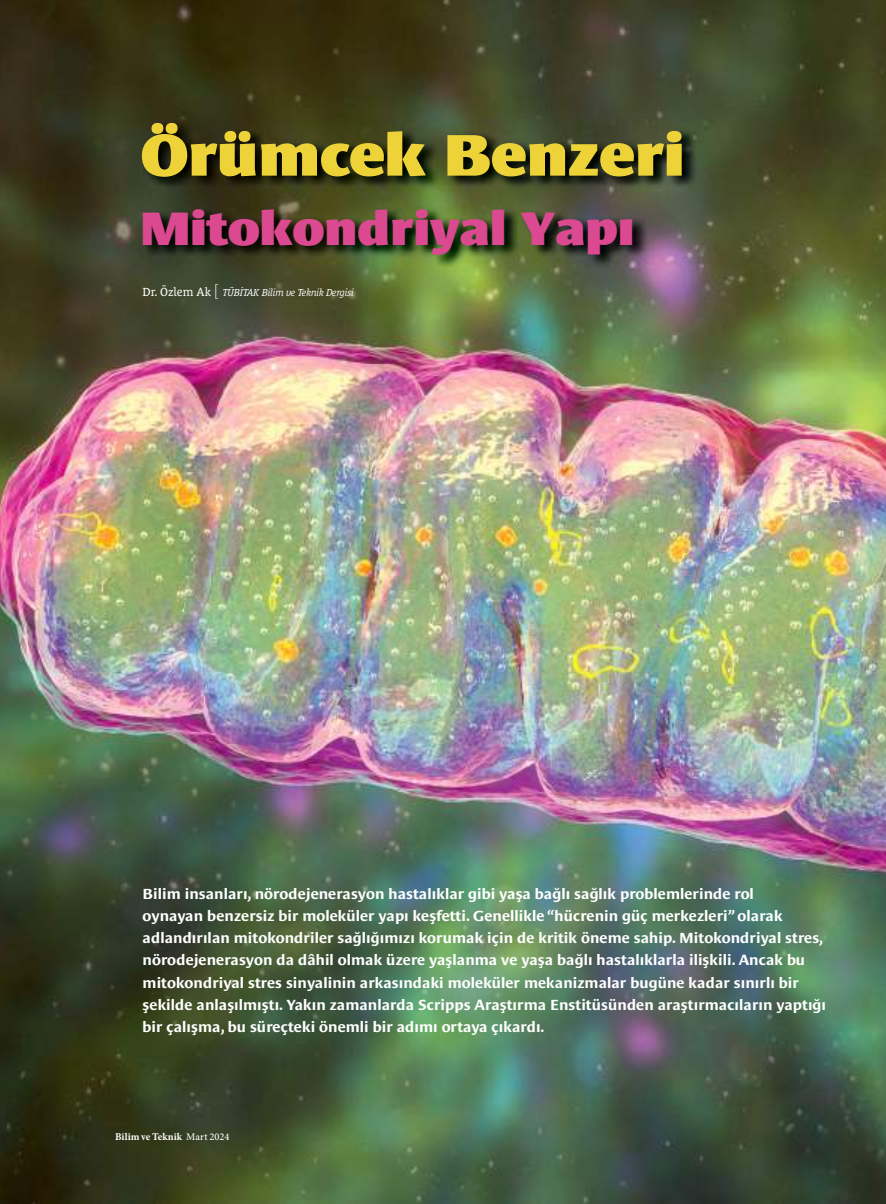
<style>
.page{position:relative;width:886px;height:1204px;background:#fff}
.page>*{position:absolute;margin:0;border:0;box-sizing:border-box;transform-origin:0 0}
.t1{font:900 60px "Le Monde Sans Pro";color:#eed338}
.t2{font:900 48px "Le Monde Sans Pro";color:#db4990}
.t3{font:700 15px/22.4px "Le Monde Sans Pro";letter-spacing:.005em;color:#fff}
.t4{font:italic 10.35px "Le Monde Courrier Pro";letter-spacing:-.035em;color:#fff}
.t5{font:700 10.35px "Minion Pro";letter-spacing:.005em;color:#fff}
.s1{font-style:normal;font-size:12px}
.s2{font-family:"Le Monde Sans Pro";font-weight:300;font-style:normal;font-stretch:expanded;font-size:16.2px}
.s3{font-weight:500}
</style>
<div class="page">
<img style="left:0;top:0;width:886px;height:1204px">
<img style="left:140px;top:120px;width:557px;height:148px">
<h1 class="t1" style="left:141px;top:130px;width:545px">Örümcek Benzeri</h1>
<h2 class="t2" style="left:141px;top:208px;width:495px">Mitokondriyal Yapı</h2>
<p class="t4" style="left:143px;top:288px;width:213px"><span class="s1">Dr. Özlem Ak</span> <span class="s2">[</span> TÜBİTAK Bilim ve Teknik Dergisi</p>
<p class="t3" style="left:143px;top:883px;width:685px">Bilim insanları, nörodejenerasyon hastalıklar gibi yaşa bağlı sağlık problemlerinde rol<br>oynayan benzersiz bir moleküler yapı keşfetti. Genellikle “hücrenin güç merkezleri” olarak adlandırılan mitokondriler sağlığımızı korumak için de kritik öneme sahip. Mitokondriyal stres, nörodejenerasyon da dâhil olmak üzere yaşlanma ve yaşa bağlı hastalıklarla ilişkili. Ancak bu mitokondriyal stres sinyalinin arkasındaki moleküler mekanizmalar bugüne kadar sınırlı bir şekilde anlaşılmıştı. Yakın zamanlarda Scripps Araştırma Enstitüsünden araştırmacıların yaptığı bir çalışma, bu süreçteki önemli bir adımı ortaya çıkardı.</p>
<p class="t5" style="left:115px;top:1130px;width:116px">Bilim ve Teknik <span class="s3">Mart 2024</span></p>
</div>
